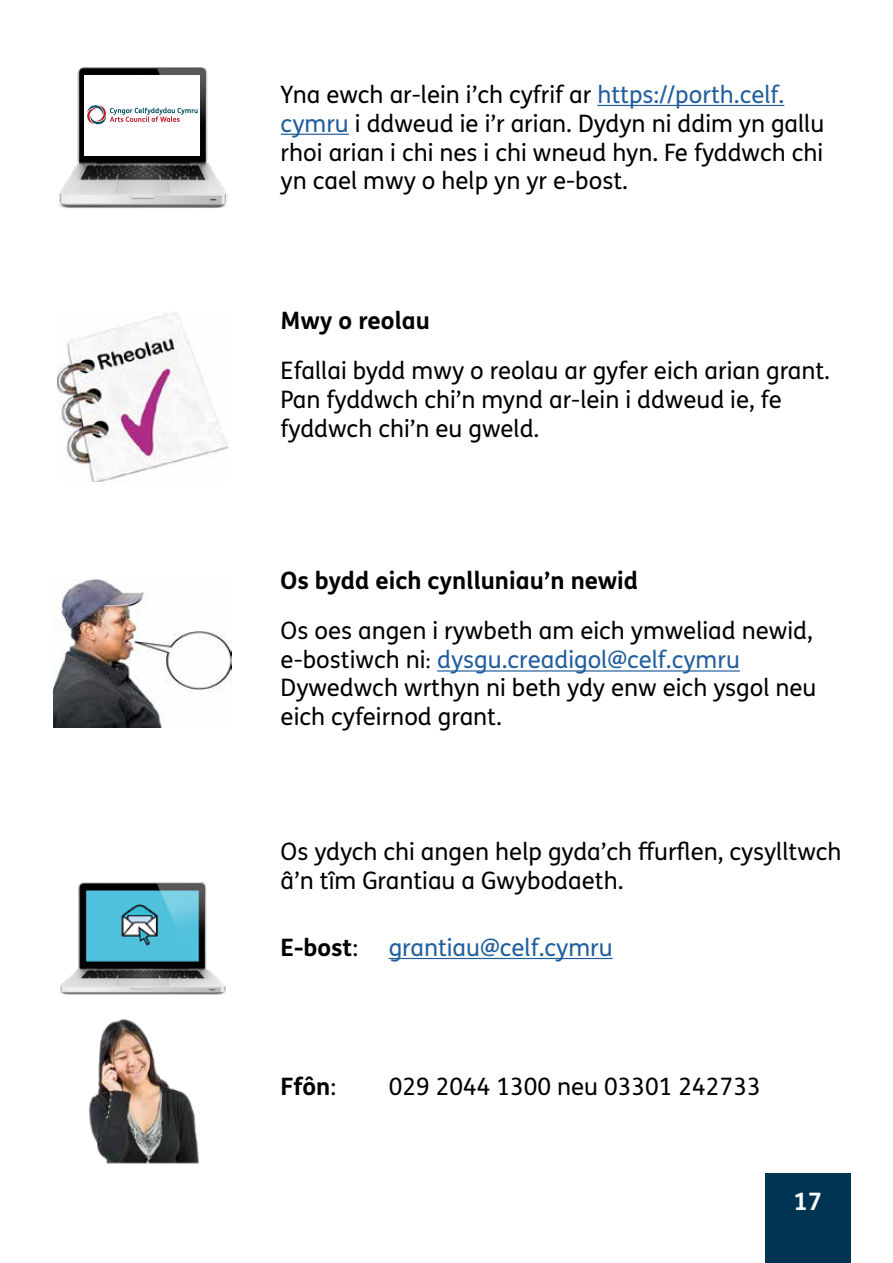
<style>
.page{position:relative;width:893px;height:1263px;background:#fff}
.page>*{position:absolute;margin:0;border:0;box-sizing:border-box;transform-origin:0 0}
.Bodytext{font:24px/28.8px "FS Me Pro";color:#000}
.Bodytext-2{font:700 24px "FS Me Pro";color:#000}
.Bodytext-3{font:24px "FS Me Pro";color:#215e9e}
.t1{font:700 24px "FS Me Pro";color:#fff}
.s1{color:#215e9e}
.s2{font-family:"Minion Pro"}
.s3{font-weight:400}
</style>
<div class="page">
<div style="left:765px;top:1174px;width:85px;height:89px;background:#003453"></div>
<hr style="left:597px;top:105px;width:187px;height:1px;background:#215e9e">
<hr style="left:281px;top:134px;width:68px;height:1px;background:#215e9e">
<hr style="left:389px;top:958px;width:224px;height:1px;background:#215e9e">
<img style="left:88px;top:1019px;width:111px;height:145px">
<img style="left:60px;top:882px;width:166px;height:113px">
<img style="left:53px;top:580px;width:179px;height:147px">
<img style="left:57px;top:312px;width:170px;height:170px">
<img style="left:59px;top:67px;width:168px;height:141px">
<div style="left:84px;top:75px;width:116px;height:80px;background:#fff"></div>
<svg style="left:87px;top:105px;width:111px;height:19px"></svg>
<hr style="left:437px;top:670px;width:303px;height:1px;background:#215e9e">
<p class="Bodytext" style="left:281px;top:80px;width:545px">Yna ewch ar-lein i’ch cyfrif ar <span class="s1">https://porth.celf. cymru</span> i ddweud ie i’r arian. Dydyn ni ddim yn gallu rhoi arian i chi nes i chi wneud hyn. Fe fyddwch chi yn cael mwy o help yn yr e-bost.</p>
<p class="Bodytext-2" style="left:281px;top:302px;width:151px">Mwy o reolau</p>
<p class="Bodytext" style="left:281px;top:356px;width:551px">Efallai bydd mwy o reolau ar gyfer eich arian grant.<br>Pan fyddwch chi’n mynd ar-lein i ddweud ie, fe fyddwch chi’n eu gweld.</p>
<p class="Bodytext-2" style="left:281px;top:561px;width:359px">Os bydd eich cynlluniau’n newid</p>
<p class="Bodytext" style="left:281px;top:615px;width:537px">Os oes angen i rywbeth am eich ymweliad newid, e-bostiwch ni<span class="s2">:</span> <span class="s1">dysgu.creadigol@celf.cymru </span>Dywedwch wrthyn ni beth ydy enw eich ysgol neu eich cyfeirnod grant.</p>
<p class="Bodytext" style="left:281px;top:837px;width:562px">Os ydych chi angen help gyda’ch ffurflen, cysylltwch â’n tîm Grantiau a Gwybodaeth.</p>
<p class="Bodytext-2" style="left:281px;top:929px;width:79px">E-bost<span class="s3">:</span></p>
<p class="Bodytext-3" style="left:389px;top:931px;width:226px">grantiau@celf.cymru</p>
<p class="Bodytext-2" style="left:281px;top:1068px;width:57px">Ffôn<span class="s3">:</span></p>
<p class="Bodytext" style="left:389px;top:1072px;width:373px">029 2044 1300 neu 03301 242733</p>
<p class="t1" style="left:794px;top:1183px;width:30px">17</p>
</div>
